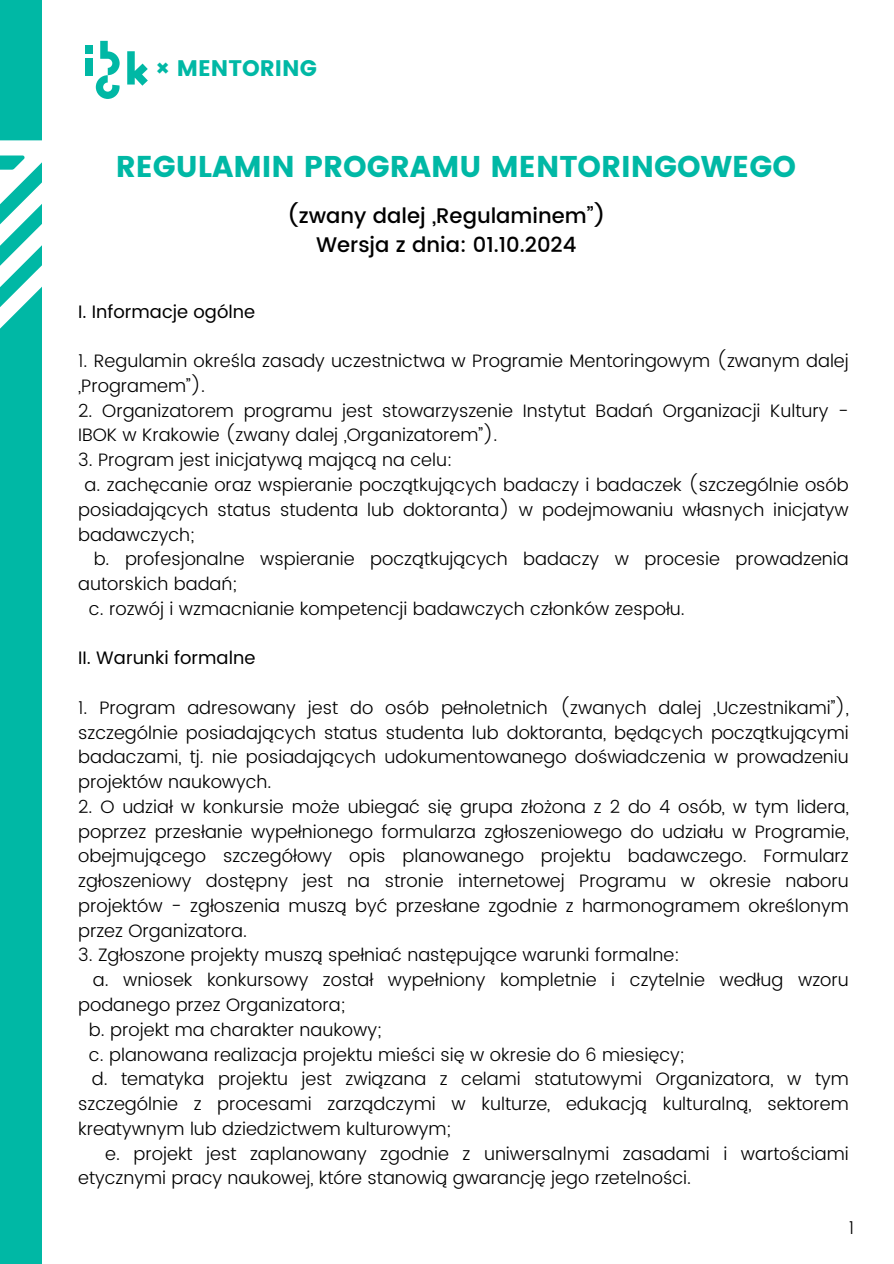
<style>
.page{position:relative;width:894px;height:1264px;background:#fff}
.page>*{position:absolute;margin:0;border:0;box-sizing:border-box;transform-origin:0 0}
.t1{font:30px "Poppins";color:#00b8a5}
.t2{font:22.5px "Poppins";color:#00b8a5}
.t3{font:500 21.15px/28.7px "Poppins";color:#000;text-align:center}
.t4{font:300 18px/24.8px "Poppins";color:#000}
.t5{font:18px "Poppins";color:#000}
</style>
<div class="page">
<div style="left:0;top:0;width:42px;height:1263px;background:#00b8a5"></div>
<svg style="left:0;top:140px;width:42px;height:188px"></svg>
<div style="left:85px;top:59px;width:8px;height:16px;background:#00b8a5"></div>
<div style="left:85px;top:46px;width:8px;height:7px;background:#00b8a5"></div>
<svg style="left:96px;top:51px;width:24px;height:48px"></svg>
<svg style="left:127px;top:51px;width:21px;height:35px"></svg>
<p class="t2" style="left:155px;top:55px;width:163px">× MENTORING</p>
<p class="t1" style="left:116px;top:149px;width:681px">REGULAMIN PROGRAMU MENTORINGOWEGO</p>
<p class="t3" style="left:287px;top:201px;width:319px">(zwany dalej „Regulaminem”)<br>Wersja z dnia: 01.10.2024</p>
<h2 class="t5" style="left:78px;top:301px;width:178px">I. Informacje ogólne</h2>
<h1 class="t4" style="left:78px;top:348px;width:772px">1. Regulamin określa zasady uczestnictwa w Programie Mentoringowym (zwanym dalej „Programem”).</h1>
<h3 class="t4" style="left:78px;top:398px;width:772px">2. Organizatorem programu jest stowarzyszenie Instytut Badań Organizacji Kultury -<br>IBOK w Krakowie (zwany dalej „Organizatorem”).</h3>
<p class="t4" style="left:78px;top:447px;width:375px">3. Program jest inicjatywą mającą na celu:</p>
<p class="t4" style="left:78px;top:472px;width:772px;text-align:justify;text-indent:6px">a. zachęcanie oraz wspieranie początkujących badaczy i badaczek (szczególnie osób posiadających status studenta lub doktoranta) w podejmowaniu własnych inicjatyw badawczych;</p>
<p class="t4" style="left:78px;top:546px;width:772px;text-indent:15px">b. profesjonalne wspieranie początkujących badaczy w procesie prowadzenia autorskich badań;</p>
<p class="t4" style="left:89px;top:596px;width:597px">c. rozwój i wzmacnianie kompetencji badawczych członków zespołu.</p>
<p class="t5" style="left:78px;top:647px;width:179px">II. Warunki formalne</p>
<p class="t4" style="left:78px;top:695px;width:772px;text-align:justify">1. Program adresowany jest do osób pełnoletnich (zwanych dalej „Uczestnikami”), szczególnie posiadających status studenta lub doktoranta, będących początkującymi badaczami, tj. nie posiadających udokumentowanego doświadczenia w prowadzeniu projektów naukowych.</p>
<p class="t4" style="left:78px;top:794px;width:772px;text-align:justify">2. O udział w konkursie może ubiegać się grupa złożona z 2 do 4 osób, w tym lidera, poprzez przesłanie wypełnionego formularza zgłoszeniowego do udziału w Programie, obejmującego szczegółowy opis planowanego projektu badawczego. Formularz zgłoszeniowy dostępny jest na stronie internetowej Programu w okresie naboru projektów - zgłoszenia muszą być przesłane zgodnie z harmonogramem określonym przez Organizatora.</p>
<p class="t4" style="left:78px;top:942px;width:603px">3. Zgłoszone projekty muszą spełniać następujące warunki formalne:</p>
<p class="t4" style="left:78px;top:967px;width:772px;text-indent:15px">a. wniosek konkursowy został wypełniony kompletnie i czytelnie według wzoru podanego przez Organizatora;</p>
<p class="t4" style="left:89px;top:1017px;width:294px">b. projekt ma charakter naukowy;</p>
<p class="t4" style="left:89px;top:1041px;width:596px">c. planowana realizacja projektu mieści się w okresie do 6 miesięcy;</p>
<p class="t4" style="left:78px;top:1066px;width:772px;text-align:justify;text-indent:14px">d. tematyka projektu jest związana z celami statutowymi Organizatora, w tym szczególnie z procesami zarządczymi w kulturze, edukacją kulturalną, sektorem kreatywnym lub dziedzictwem kulturowym;</p>
<p class="t4" style="left:78px;top:1140px;width:772px;text-indent:27px">e. projekt jest zaplanowany zgodnie z uniwersalnymi zasadami i wartościami etycznymi pracy naukowej, które stanowią gwarancję jego rzetelności.</p>
<p class="t4" style="left:848px;top:1215px;width:7px">1</p>
</div>
